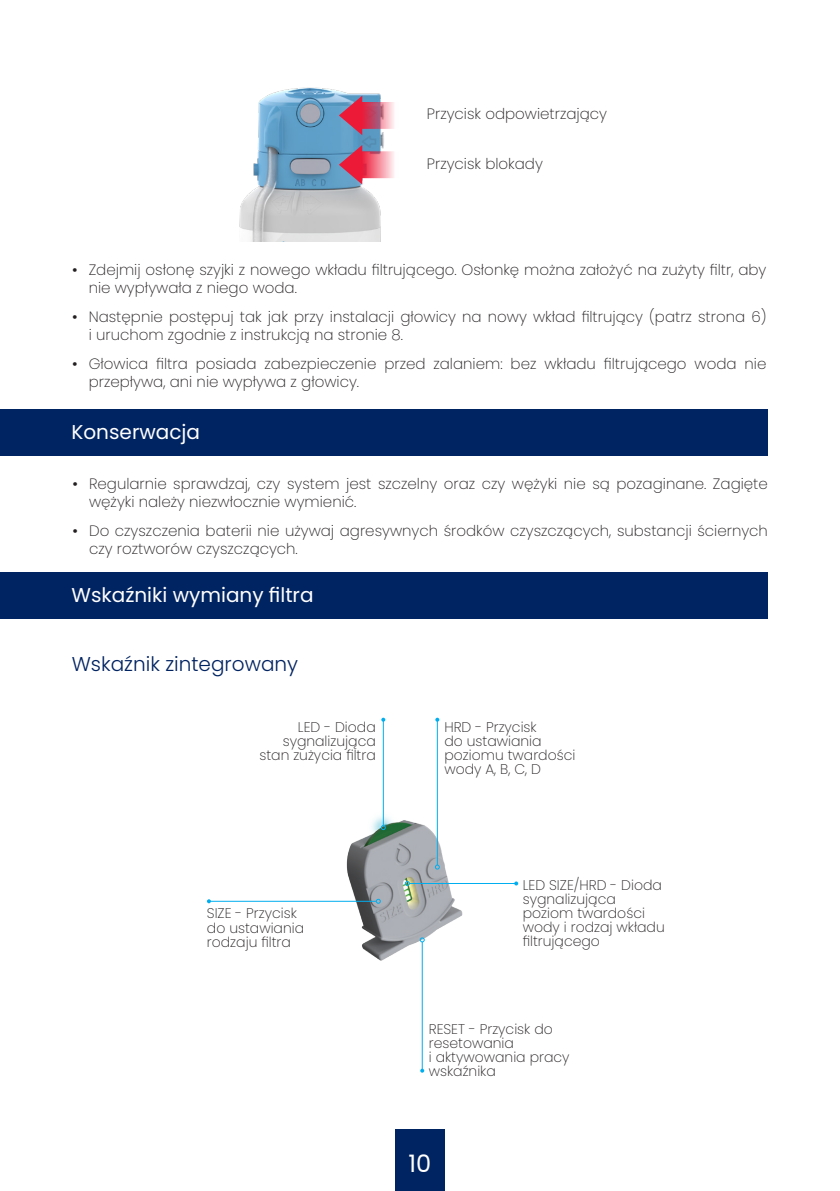
<style>
.page{position:relative;width:840px;height:1191px;background:#fff}
.page>*{position:absolute;margin:0;border:0;box-sizing:border-box;transform-origin:0 0}
.t1{font:24px "Poppins";color:#fff}
.t2{font:20px "Poppins";color:#fff}
.t3{font:300 20px "Poppins";color:#002361}
.t4{font:200 15px/18px "Poppins";color:#231f20}
.t5{font:200 14px/14px "Poppins";color:#231f20}
.s1{font-weight:400}
</style>
<div class="page">
<div style="left:395px;top:1129px;width:49px;height:62px;background:#002361"></div>
<div style="left:0;top:409px;width:767px;height:47px;background:#002361"></div>
<img style="left:239px;top:88px;width:145px;height:154px">
<svg style="left:338px;top:145px;width:56px;height:40px;background:#ca869d"></svg>
<svg style="left:338px;top:96px;width:56px;height:39px;background:#b97995"></svg>
<div style="left:0;top:572px;width:767px;height:47px;background:#002361"></div>
<img style="left:275px;top:803px;width:188px;height:181px">
<hr style="left:421px;top:942px;width:1px;height:128px;background:#00aeef">
<svg style="left:419px;top:937px;width:5px;height:5px"></svg>
<svg style="left:420px;top:1068px;width:4px;height:4px"></svg>
<hr style="left:382px;top:719px;width:1px;height:106px;background:#00aeef">
<svg style="left:380px;top:825px;width:5px;height:5px"></svg>
<svg style="left:381px;top:717px;width:4px;height:4px"></svg>
<hr style="left:209px;top:900px;width:167px;height:1px;background:#00aeef">
<svg style="left:375px;top:898px;width:5px;height:5px"></svg>
<svg style="left:207px;top:899px;width:4px;height:4px"></svg>
<hr style="left:436px;top:719px;width:1px;height:146px;background:#00aeef">
<svg style="left:434px;top:864px;width:5px;height:5px"></svg>
<svg style="left:435px;top:717px;width:4px;height:4px"></svg>
<hr style="left:409px;top:883px;width:107px;height:1px;background:#00aeef">
<svg style="left:404px;top:881px;width:5px;height:5px"></svg>
<svg style="left:514px;top:881px;width:4px;height:4px"></svg>
<p class="t4" style="left:426px;top:105px;width:181px">Przycisk odpowietrzający</p>
<p class="t4" style="left:426px;top:155px;width:117px">Przycisk blokady</p>
<p class="t4" style="left:89px;top:260px;width:678px;text-indent:-17px"><span class="s1">•</span> Zdejmij osłonę szyjki z nowego wkładu filtrującego. Osłonkę można założyć na zużyty filtr, aby nie wypływała z niego woda.</p>
<p class="t4" style="left:89px;top:308px;width:679px;text-indent:-17px"><span class="s1">•</span> Następnie postępuj tak jak przy instalacji głowicy na nowy wkład filtrujący (patrz strona 6) i uruchom zgodnie z instrukcją na stronie 8.</p>
<p class="t4" style="left:89px;top:355px;width:679px;text-indent:-17px"><span class="s1">•</span> Głowica filtra posiada zabezpieczenie przed zalaniem: bez wkładu filtrującego woda nie przepływa, ani nie wypływa z głowicy.</p>
<p class="t2" style="left:71px;top:420px;width:130px">Konserwacja</p>
<p class="t4" style="left:89px;top:475px;width:680px;text-indent:-17px"><span class="s1">•</span> Regularnie sprawdzaj, czy system jest szczelny oraz czy wężyki nie są pozaginane. Zagięte wężyki należy niezwłocznie wymienić.</p>
<p class="t4" style="left:89px;top:522px;width:680px;text-indent:-17px"><span class="s1">•</span> Do czyszczenia baterii nie używaj agresywnych środków czyszczących, substancji ściernych czy roztworów czyszczących.</p>
<p class="t2" style="left:71px;top:583px;width:243px">Wskaźniki wymiany filtra</p>
<p class="t3" style="left:72px;top:652px;width:228px">Wskaźnik zintegrowany</p>
<p class="t5" style="left:259px;top:720px;width:118px;text-align:right">LED - Dioda sygnalizująca stan zużycia filtra</p>
<p class="t5" style="left:444px;top:720px;width:132px">HRD - Przycisk<br>do ustawiania poziomu twardości wody A, B, C, D</p>
<p class="t5" style="left:207px;top:906px;width:99px">SIZE - Przycisk do ustawiania rodzaju filtra</p>
<p class="t5" style="left:522px;top:878px;width:143px">LED SIZE/HRD - Dioda sygnalizująca poziom twardości wody i rodzaj wkładu filtrującego</p>
<p class="t5" style="left:428px;top:1022px;width:142px">RESET - Przycisk do resetowania<br>i aktywowania pracy wskaźnika</p>
<h1 class="t1" style="left:408px;top:1150px;width:24px">10</h1>
</div>
